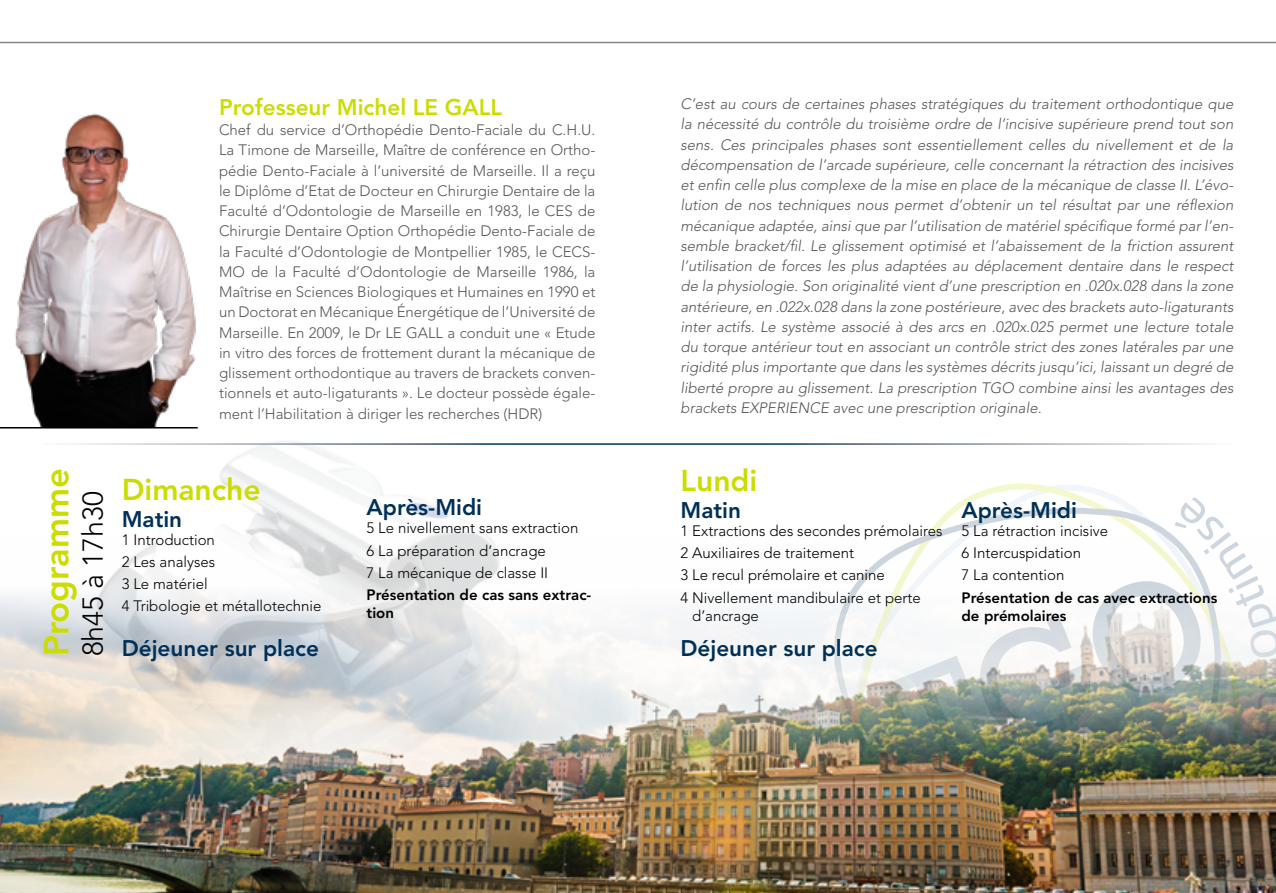
<style>
.page{position:relative;width:1276px;height:893px;background:#fff}
.page>*{position:absolute;margin:0;border:0;box-sizing:border-box;transform-origin:0 0}
.t1{font:800 34.5px "Avenir LT Std";color:#cbdd00}
.t2{font:800 30px "Avenir LT Std";color:#cbdd00}
.t3{font:300 28.5px "Avenir LT Std";color:#000}
.t4{font:800 22.5px "Avenir LT Std";color:#003057}
.t5{font:800 22.5px "Avenir LT Std";color:#cbdd00}
.t6{font:italic 300 15px/20.2px "Avenir LT Std";color:#575756;text-align:justify}
.t7{font:300 15px/20.2px "Avenir LT Std";color:#575756;text-align:justify}
.t8{font:300 15px/18px "Avenir LT Std";color:#000}
.t9{font:800 15px/18px "Avenir LT Std";color:#000}
</style>
<div class="page">
<hr style="left:0;top:42px;width:1276px;height:1px;background:#878787">
<svg style="left:977px;top:483px;width:131px;height:10px"></svg>
<svg style="left:925px;top:493px;width:244px;height:43px"></svg>
<img style="left:0;top:428px;width:488px;height:108px">
<img style="left:0;top:536px;width:1276px;height:357px">
<hr style="left:43px;top:443px;width:1190px;height:2px;background:#fff">
<img style="left:15px;top:113px;width:181px;height:314px">
<hr style="left:0;top:427px;width:198px;height:1px;background:#000">
<img style="left:879px;top:565px;width:337px;height:222px">
<svg style="left:1252px;top:674px;width:24px;height:40px"></svg>
<svg style="left:1169px;top:532px;width:107px;height:127px"></svg>
<p class="t5" style="left:219px;top:94px;width:284px">Professeur Michel LE GALL</p>
<p class="t7" style="left:219px;top:120px;width:378px">Chef du service d’Orthopédie Dento-Faciale du C.H.U.<br>La Timone de Marseille, Maître de conférence en Ortho&shy;pédie Dento-Faciale à l’université de Marseille. Il a reçu le Diplôme d’Etat de Docteur en Chirurgie Dentaire de la Faculté d’Odontologie de Marseille en 1983, le CES de Chirurgie Dentaire Option Orthopédie Dento-Faciale de la Faculté d’Odontologie de Montpellier 1985, le CECS-MO de la Faculté d’Odontologie de Marseille 1986, la Maîtrise en Sciences Biologiques et Humaines en 1990 et un Doctorat en Mécanique Énergétique de l’Université de Marseille. En 2009, le Dr LE GALL a conduit une « Etude in vitro des forces de frottement durant la mécanique de glissement orthodontique au travers de brackets conven&shy;tionnels et auto-ligaturants ». Le docteur possède égale&shy;ment l’Habilitation à diriger les recherches (HDR)</p>
<p class="t1" style="left:36px;top:656px;width:190px;rotate:-90deg">Programme</p>
<p class="t3" style="left:76px;top:656px;width:167px;rotate:-90deg">8h45 à 17h30</p>
<p class="t2" style="left:122px;top:471px;width:140px">Dimanche</p>
<p class="t4" style="left:122px;top:506px;width:62px">Matin</p>
<p class="t8" style="left:122px;top:531px;width:95px">1 Introduction</p>
<p class="t8" style="left:122px;top:553px;width:95px">2 Les analyses</p>
<p class="t8" style="left:122px;top:575px;width:87px">3 Le matériel</p>
<p class="t8" style="left:122px;top:597px;width:201px">4 Tribologie et métallotechnie</p>
<p class="t4" style="left:122px;top:635px;width:199px">Déjeuner sur place</p>
<p class="t4" style="left:366px;top:494px;width:117px">Après-Midi</p>
<p class="t8" style="left:366px;top:519px;width:213px">5 Le nivellement sans extraction</p>
<p class="t8" style="left:366px;top:541px;width:181px">6 La préparation d’ancrage</p>
<p class="t8" style="left:366px;top:564px;width:183px">7 La mécanique de classe II</p>
<p class="t9" style="left:366px;top:586px;width:226px">Présentation de cas sans extrac&shy;tion</p>
<p class="t6" style="left:680px;top:94px;width:554px">C’est au cours de certaines phases stratégiques du traitement orthodontique que la nécessité du contrôle du troisième ordre de l’incisive supérieure prend tout son sens. Ces principales phases sont essentiellement celles du nivellement et de la décompensation de l’arcade supérieure, celle concernant la rétraction des incisives et enfin celle plus complexe de la mise en place de la mécanique de classe II. L’évo&shy;lution de nos techniques nous permet d’obtenir un tel résultat par une réflexion mécanique adaptée, ainsi que par l’utilisation de matériel spécifique formé par l’en&shy;semble bracket/fil. Le glissement optimisé et l’abaissement de la friction assurent l’utilisation de forces les plus adaptées au déplacement dentaire dans le respect de la physiologie. Son originalité vient d’une prescription en .020x.028 dans la zone antérieure, en .022x.028 dans la zone postérieure, avec des brackets auto-ligaturants inter actifs. Le système associé à des arcs en .020x.025 permet une lecture totale du torque antérieur tout en associant un contrôle strict des zones latérales par une rigidité plus importante que dans les systèmes décrits jusqu’ici, laissant un degré de liberté propre au glissement. La prescription TGO combine ainsi les avantages des brackets EXPERIENCE avec une prescription originale.</p>
<p class="t2" style="left:680px;top:463px;width:78px">Lundi</p>
<p class="t4" style="left:680px;top:497px;width:62px">Matin</p>
<p class="t8" style="left:680px;top:522px;width:264px">1 Extractions des secondes prémolaires</p>
<p class="t8" style="left:680px;top:544px;width:175px">2 Auxiliaires de traitement</p>
<p class="t8" style="left:680px;top:566px;width:206px">3 Le recul prémolaire et canine</p>
<p class="t8" style="left:692px;top:589px;width:230px;text-indent:-12px">4 Nivellement mandibulaire et perte d’ancrage</p>
<p class="t4" style="left:680px;top:635px;width:199px">Déjeuner sur place</p>
<p class="t4" style="left:961px;top:497px;width:117px">Après-Midi</p>
<p class="t8" style="left:961px;top:522px;width:148px">5 La rétraction incisive</p>
<p class="t8" style="left:961px;top:544px;width:121px">6 Intercuspidation</p>
<p class="t8" style="left:961px;top:566px;width:104px">7 La contention</p>
<p class="t9" style="left:961px;top:589px;width:257px">Présentation de cas avec extractions de prémolaires</p>
</div>
